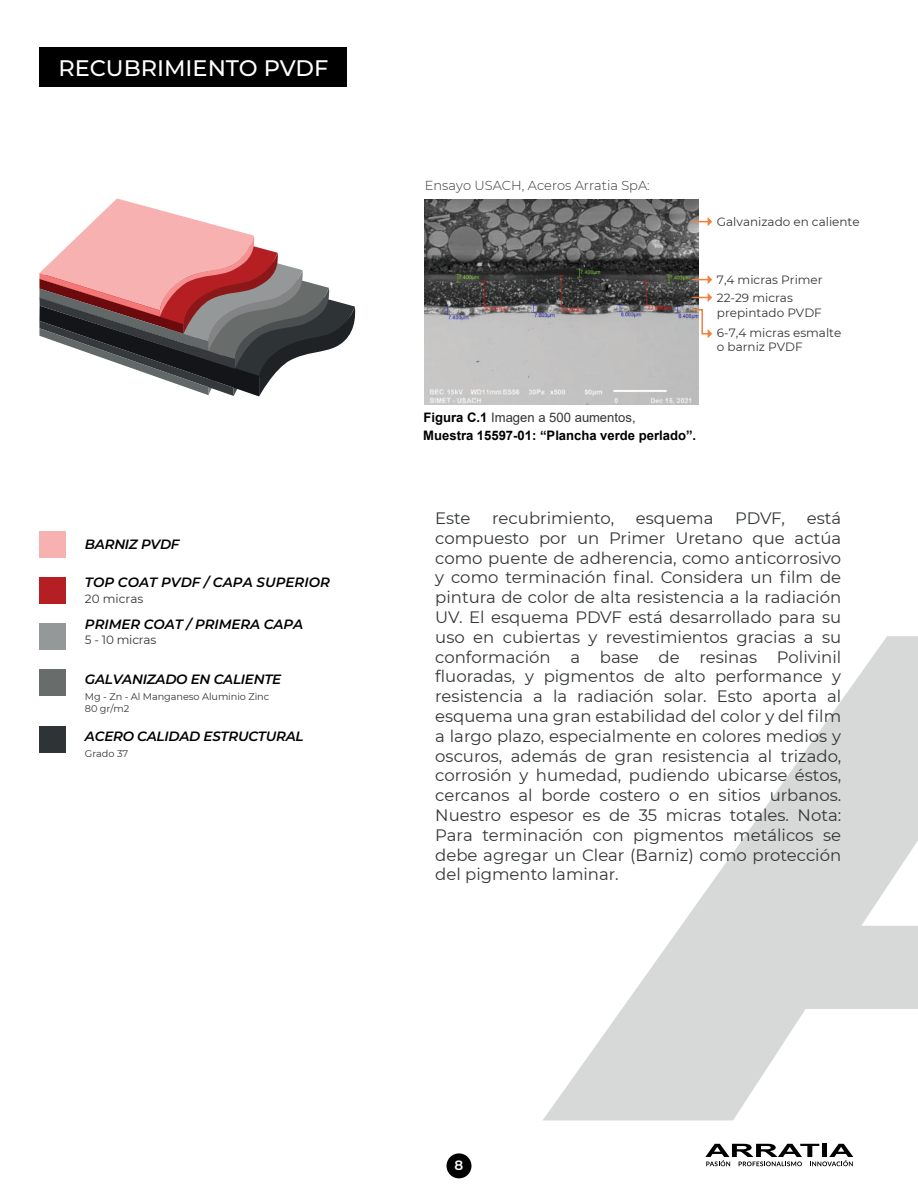
<style>
.page{position:relative;width:918px;height:1188px;background:#fff}
.page>*{position:absolute;margin:0;border:0;box-sizing:border-box;transform-origin:0 0}
.t1{font:500 22.5px "Montserrat";color:#fff}
.t2{font:16.5px/19.8px "Montserrat";color:#333637;text-align:justify}
.t3{font:italic 600 13.5px "Montserrat";letter-spacing:-.02em;color:#000}
.t4{font:italic 600 13.5px "Montserrat";color:#000}
.t5{font:600 13.5px "Montserrat";color:#fff}
.t6{font:700 13.05px/17.9px "Arial";color:#000}
.t7{font:300 13.05px "Montserrat";color:#333637}
.t8{font:12px/14.4px "Montserrat";color:#333637}
.t9{font:9.75px/11.7px "Montserrat";letter-spacing:-.005em;color:#333637}
.s1{font-weight:400;color:#333637}
</style>
<div class="page">
<svg style="left:543px;top:636px;width:375px;height:484px"></svg>
<svg style="left:705px;top:1144px;width:148px;height:22px"></svg>
<div style="left:447px;top:1153px;width:24px;height:25px;background:#000;border-radius:50%"></div>
<div style="left:39px;top:47px;width:308px;height:40px;background:#000"></div>
<div style="left:39px;top:532px;width:27px;height:26px;background:#f8b1b1"></div>
<div style="left:39px;top:577px;width:27px;height:27px;background:#b51f23"></div>
<div style="left:39px;top:623px;width:27px;height:27px;background:#959898"></div>
<div style="left:39px;top:669px;width:27px;height:26px;background:#686d6b"></div>
<div style="left:39px;top:726px;width:27px;height:26px;background:#2e3335"></div>
<svg style="left:39px;top:199px;width:317px;height:197px"></svg>
<img style="left:424px;top:199px;width:275px;height:206px">
<svg style="left:692px;top:217px;width:20px;height:9px"></svg>
<svg style="left:692px;top:275px;width:20px;height:9px"></svg>
<svg style="left:692px;top:293px;width:20px;height:9px"></svg>
<svg style="left:691px;top:308px;width:21px;height:30px"></svg>
<h1 class="t1" style="left:58px;top:53px;width:271px">RECUBRIMIENTO PVDF</h1>
<p class="t3" style="left:85px;top:534px;width:96px">BARNIZ PVDF</p>
<p class="t4" style="left:85px;top:573px;width:246px">TOP COAT PVDF / CAPA SUPERIOR</p>
<p class="t8" style="left:85px;top:591px;width:60px">20 micras</p>
<p class="t3" style="left:85px;top:614px;width:220px">PRIMER COAT / PRIMERA CAPA</p>
<p class="t8" style="left:85px;top:632px;width:73px">5 - 10 micras</p>
<p class="t3" style="left:85px;top:670px;width:198px">GALVANIZADO EN CALIENTE</p>
<p class="t9" style="left:85px;top:690px;width:186px">Mg - Zn - Al Manganeso Aluminio Zinc<br>80 gr/m2</p>
<p class="t3" style="left:85px;top:727px;width:220px">ACERO CALIDAD ESTRUCTURAL</p>
<p class="t9" style="left:85px;top:747px;width:45px">Grado 37</p>
<p class="t7" style="left:425px;top:177px;width:227px">Ensayo USACH, Aceros Arratia SpA:</p>
<p class="t8" style="left:717px;top:214px;width:144px">Galvanizado en caliente</p>
<p class="t8" style="left:717px;top:272px;width:107px">7,4 micras Primer</p>
<p class="t8" style="left:717px;top:290px;width:106px">22-29 micras prepintado PVDF</p>
<p class="t8" style="left:717px;top:325px;width:126px">6-7,4 micras esmalte o barniz PVDF</p>
<p class="t6" style="left:423px;top:409px;width:275px">Figura C.1 <span class="s1">Imagen a 500 aumentos,<br></span>Muestra 15597-01: “Plancha verde perlado”.</p>
<p class="t2" style="left:435px;top:508px;width:37px">Este</p>
<p class="t2" style="left:492px;top:508px;width:123px">recubrimiento,</p>
<p class="t2" style="left:636px;top:508px;width:79px">esquema</p>
<p class="t2" style="left:735px;top:508px;width:52px">PDVF,</p>
<p class="t2" style="left:435px;top:508px;width:408px;text-indent:372px">está compuesto por un Primer Uretano que actúa como puente de adherencia, como anticorrosivo y como terminación final. Considera un film de pintura de color de alta resistencia a la radiación UV. El esquema PDVF está desarrollado para su uso en cubiertas y revestimientos gracias a su conformación a base de resinas Polivinil fluoradas, y pigmentos de alto performance y resistencia a la radiación solar. Esto aporta al esquema una gran estabilidad del color y del film a largo plazo, especialmente en colores medios y oscuros, además de gran resistencia al trizado, corrosión y humedad, pudiendo ubicarse éstos, cercanos al borde costero o en sitios urbanos.<br>Nuestro espesor es de 35 micras totales. Nota:<br>Para terminación con pigmentos metálicos se debe agregar un Clear (Barniz) como protección del pigmento laminar.</p>
<p class="t5" style="left:455px;top:1156px;width:10px">8</p>
</div>
